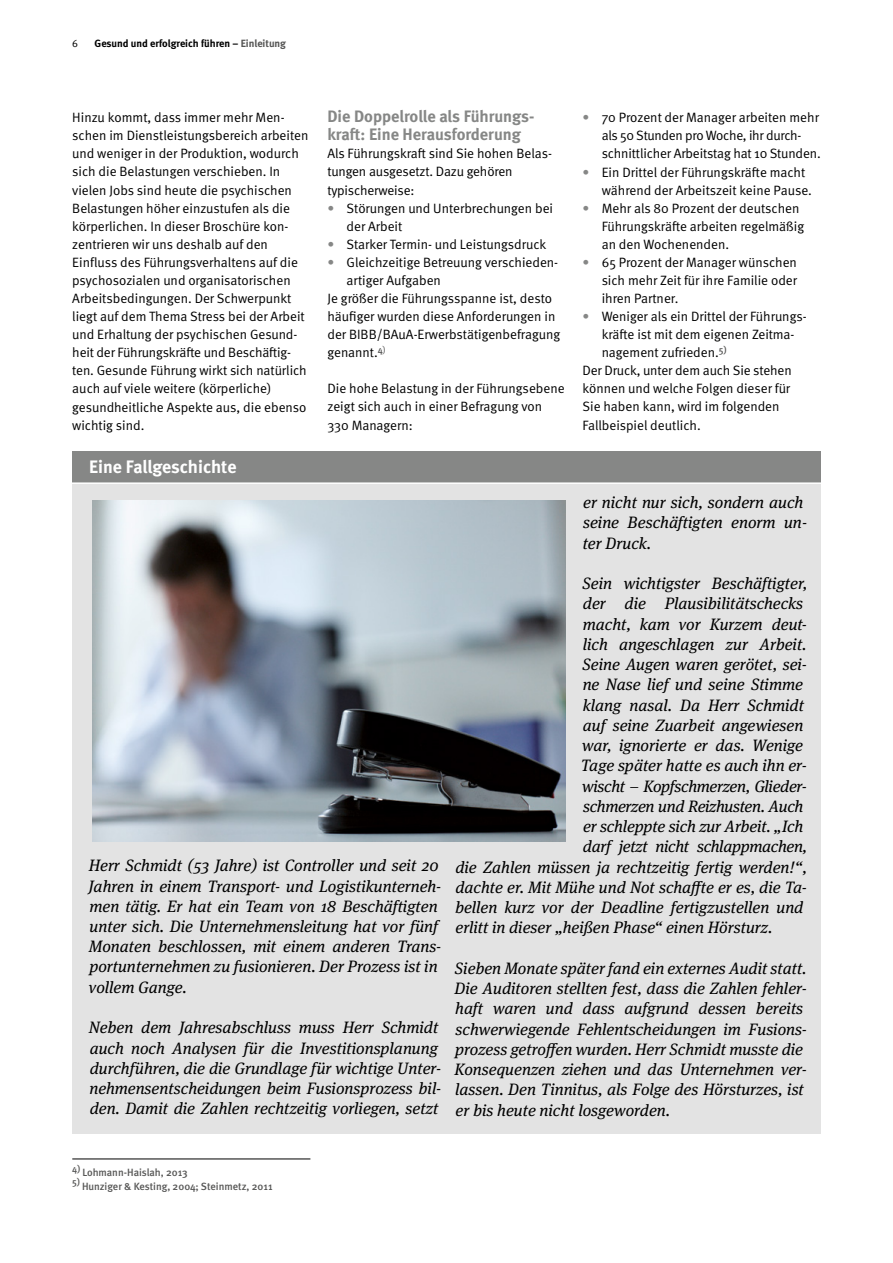
<style>
.page{position:relative;width:893px;height:1263px;background:#fff}
.page>*{position:absolute;margin:0;border:0;box-sizing:border-box;transform-origin:0 0}
.t1{font:700 18px "DGUV Meta";letter-spacing:-.01em;color:#fff}
.t2{font:italic 16.5px/20.2px "DGUV Meta Serif";color:#000}
.t3{font:italic 16.5px "DGUV Meta Serif";letter-spacing:-.02em;color:#000}
.t4{font:700 16.5px/18px "DGUV Meta";color:#868786}
.t5{font:13.5px/18.1px "DGUV Meta";color:#000}
.t6{font:500 10.5px "DGUV Meta";color:#565655}
.t7{font:700 10.5px "DGUV Meta";color:#000}
.t8{font:10.5px "DGUV Meta";color:#000}
.s1{color:#565655}
.s2{color:#868786}
</style>
<div class="page">
<div style="left:72px;top:477px;width:749px;height:656px;background:#e3e3e3"></div>
<div style="left:72px;top:451px;width:749px;height:31px;background:#868786"></div>
<hr style="left:71px;top:482px;width:751px;height:2px;background:#fff">
<hr style="left:72px;top:1159px;width:238px;height:1px;background:#000">
<img style="left:92px;top:500px;width:474px;height:341px">
<p class="t8" style="left:72px;top:37px;width:7px">6</p>
<p class="t7" style="left:95px;top:37px;width:193px">Gesund und erfolgreich führen – <span class="s1">Einleitung</span></p>
<p class="t5" style="left:72px;top:109px;width:238px">Hinzu kommt, dass immer mehr Men&shy;schen im Dienstleistungsbereich arbeiten und weniger in der Produktion, wodurch sich die Belastungen verschieben. In vielen Jobs sind heute die psychischen Belastungen höher einzustufen als die körperlichen. In dieser Broschüre kon&shy;zentrieren wir uns deshalb auf den Einfluss des Führungsverhaltens auf die psychosozialen und organisatorischen Arbeitsbedingungen. Der Schwerpunkt liegt auf dem Thema Stress bei der Arbeit und Erhaltung der psychischen Gesund&shy;heit der Führungskräfte und Beschäftig&shy;ten. Gesunde Führung wirkt sich natürlich auch auf viele weitere (körperliche) gesundheitliche Aspekte aus, die ebenso wichtig sind.</p>
<p class="t4" style="left:327px;top:108px;width:209px">Die Doppelrolle als Führungs&shy;kraft: Eine Herausforderung</p>
<p class="t5" style="left:327px;top:145px;width:226px">Als Führungskraft sind Sie hohen Belas&shy;tungen ausgesetzt. Dazu gehören typischerweise:</p>
<p class="t5" style="left:347px;top:199px;width:208px;text-indent:-19px"><span class="s2">•</span> Störungen und Unterbrechungen bei der Arbeit</p>
<p class="t5" style="left:327px;top:235px;width:220px"><span class="s2">•</span> Starker Termin- und Leistungsdruck</p>
<p class="t5" style="left:327px;top:253px;width:232px"><span class="s2">•</span> Gleichzeitige Betreuung verschieden-</p>
<p class="t5" style="left:347px;top:271px;width:96px">artiger Aufgaben</p>
<p class="t5" style="left:327px;top:290px;width:226px">Je größer die Führungsspanne ist, desto</p>
<p class="t5" style="left:327px;top:308px;width:229px">häufiger wurden diese Anforderungen in</p>
<p class="t5" style="left:327px;top:326px;width:234px">der BIBB/BAuA-Erwerbstätigenbefragung</p>
<p class="t5" style="left:327px;top:344px;width:60px">genannt.<sup>4</sup><sup>)</sup></p>
<p class="t5" style="left:327px;top:380px;width:239px">Die hohe Belastung in der Führungsebene zeigt sich auch in einer Befragung von<br>330 Managern:</p>
<h1 class="t1" style="left:89px;top:456px;width:149px">Eine Fallgeschichte</h1>
<p class="t5" style="left:602px;top:109px;width:220px;text-indent:-19px"><span class="s2">•</span> 70 Prozent der Manager arbeiten mehr als 50 Stunden pro Woche, ihr durch&shy;schnittlicher Arbeitstag hat 10 Stunden.</p>
<p class="t5" style="left:602px;top:163px;width:212px;text-indent:-19px"><span class="s2">•</span> Ein Drittel der Führungskräfte macht während der Arbeitszeit keine Pause.</p>
<p class="t5" style="left:602px;top:199px;width:204px;text-indent:-19px"><span class="s2">•</span> Mehr als 80 Prozent der deutschen<br>Führungskräfte arbeiten regelmäßig an den Wochenenden.</p>
<p class="t5" style="left:602px;top:253px;width:197px;text-align:justify;text-indent:-19px"><span class="s2">•</span> 65 Prozent der Manager wünschen sich mehr Zeit für ihre Familie oder ihren Partner.</p>
<p class="t5" style="left:583px;top:308px;width:226px"><span class="s2">•</span> Weniger als ein Drittel der Führungs-</p>
<p class="t5" style="left:602px;top:326px;width:194px">kräfte ist mit dem eigenen Zeitma-</p>
<p class="t5" style="left:602px;top:344px;width:126px">nagement zufrieden.<sup>5)</sup></p>
<p class="t5" style="left:583px;top:362px;width:211px">Der Druck, unter dem auch Sie stehen</p>
<p class="t5" style="left:583px;top:380px;width:209px">können und welche Folgen dieser für</p>
<p class="t5" style="left:583px;top:398px;width:198px">Sie haben kann, wird im folgenden</p>
<p class="t5" style="left:583px;top:416px;width:120px">Fallbeispiel deutlich.</p>
<p class="t2" style="left:89px;top:856px;width:354px">Herr Schmidt (53 Jahre) ist Controller und seit 20<br>Jahren in einem Transport- und Logistikunterneh&shy;men tätig. Er hat ein Team von 18 Beschäftigten unter sich. Die Unternehmensleitung hat vor fünf Monaten beschlossen, mit einem anderen Trans&shy;portunternehmen zu fusionieren. Der Prozess ist in vollem Gange.</p>
<p class="t2" style="left:89px;top:1018px;width:354px">Neben dem Jahresabschluss muss Herr Schmidt auch noch Analysen für die Investitionsplanung durchführen, die die Grundlage für wichtige Unter&shy;nehmensentscheidungen beim Fusionsprozess bil&shy;den. Damit die Zahlen rechtzeitig vorliegen, setzt</p>
<p class="t2" style="left:583px;top:493px;width:226px">er nicht nur sich, sondern auch seine Beschäftigten enorm un&shy;ter Druck.</p>
<p class="t2" style="left:583px;top:574px;width:226px">Sein wichtigster Beschäftigter,</p>
<p class="t2" style="left:583px;top:594px;width:222px">der die Plausibilitätschecks</p>
<p class="t2" style="left:583px;top:614px;width:226px">macht, kam vor Kurzem deut-</p>
<p class="t2" style="left:583px;top:634px;width:225px">lich angeschlagen zur Arbeit.</p>
<p class="t2" style="left:583px;top:655px;width:226px">Seine Augen waren gerötet, sei-</p>
<p class="t2" style="left:583px;top:675px;width:222px">ne Nase lief und seine Stimme</p>
<p class="t2" style="left:583px;top:695px;width:223px">klang nasal. Da Herr Schmidt</p>
<p class="t2" style="left:583px;top:715px;width:222px">auf seine Zuarbeit angewiesen</p>
<p class="t2" style="left:582px;top:736px;width:222px">war, ignorierte er das. Wenige</p>
<p class="t2" style="left:581px;top:756px;width:228px">Tage später hatte es auch ihn er-</p>
<p class="t3" style="left:582px;top:776px;width:226px">wischt – Kopfschmerzen, Glieder-</p>
<p class="t3" style="left:583px;top:797px;width:222px">schmerzen und Reizhusten. Auch</p>
<p class="t2" style="left:583px;top:817px;width:222px">er schleppte sich zur Arbeit. „Ich</p>
<p class="t3" style="left:583px;top:837px;width:226px">darf jetzt nicht schlappmachen,</p>
<p class="t2" style="left:455px;top:857px;width:353px">die Zahlen müssen ja rechtzeitig fertig werden!“,</p>
<p class="t2" style="left:455px;top:877px;width:353px">dachte er. Mit Mühe und Not schaffte er es, die Ta-</p>
<p class="t2" style="left:455px;top:898px;width:350px">bellen kurz vor der Deadline fertigzustellen und</p>
<p class="t2" style="left:456px;top:918px;width:318px">erlitt in dieser „heißen Phase“ einen Hörsturz.</p>
<p class="t2" style="left:454px;top:958px;width:354px">Sieben Monate später fand ein externes Audit statt.<br>Die Auditoren stellten fest, dass die Zahlen fehler&shy;haft waren und dass aufgrund dessen bereits schwerwiegende Fehlentscheidungen im Fusions&shy;prozess getroffen wurden. Herr Schmidt musste die Konsequenzen ziehen und das Unternehmen ver&shy;lassen. Den Tinnitus, als Folge des Hörsturzes, ist er bis heute nicht losgeworden.</p>
<p class="t6" style="left:72px;top:1166px;width:117px"><sup>4)</sup> Lohmann-Haislah, 2013</p>
<p class="t6" style="left:72px;top:1180px;width:202px"><sup>5)</sup> Hunziger &amp; Kesting, 2004; Steinmetz, 2011</p>
</div>
